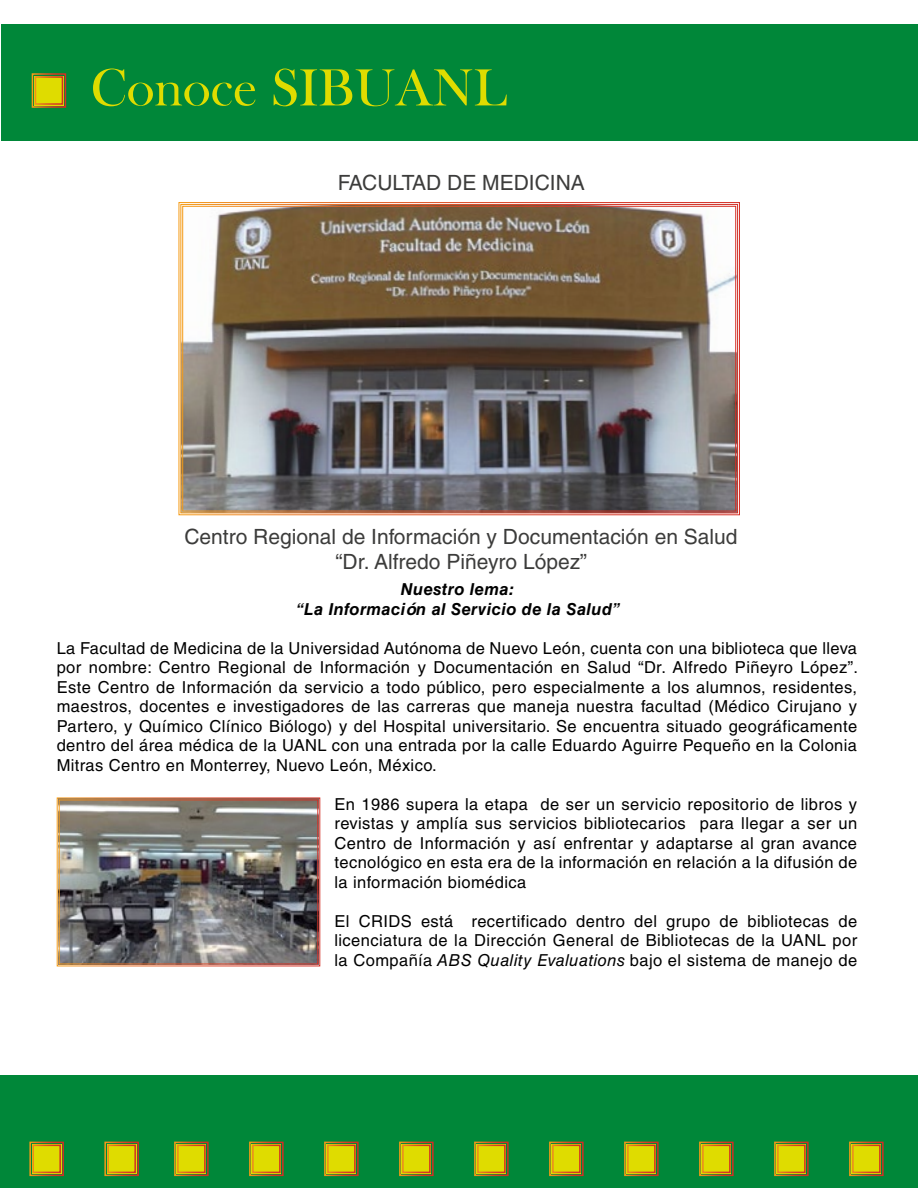
<style>
.page{position:relative;width:918px;height:1188px;background:#fff}
.page>*{position:absolute;margin:0;border:0;box-sizing:border-box;transform-origin:0 0}
.t1{font:54px "Bask Old Face";color:#dfdc00}
.t2{font:21px/25.2px "Helvetica";color:#3c3c3b;text-align:center}
.t3{font:16.5px/19.5px "Helvetica";letter-spacing:.025em;color:#000;text-align:justify}
.t4{font:italic 700 16.5px/19.5px "Helvetica LT Std";letter-spacing:.025em;color:#000;text-align:center}
.s1{font-family:"Helvetica LT Std";font-style:italic}
</style>
<div class="page">
<div style="left:0;top:1075px;width:918px;height:113px;background:#008739"></div>
<div style="left:1px;top:25px;width:917px;height:116px;background:#008739"></div>
<svg style="left:849px;top:1141px;width:35px;height:36px"></svg>
<svg style="left:774px;top:1141px;width:35px;height:36px"></svg>
<svg style="left:699px;top:1141px;width:35px;height:36px"></svg>
<svg style="left:624px;top:1141px;width:35px;height:36px"></svg>
<svg style="left:549px;top:1141px;width:35px;height:36px"></svg>
<svg style="left:474px;top:1141px;width:35px;height:36px"></svg>
<svg style="left:399px;top:1141px;width:35px;height:36px"></svg>
<svg style="left:324px;top:1141px;width:35px;height:36px"></svg>
<svg style="left:249px;top:1141px;width:35px;height:36px"></svg>
<svg style="left:174px;top:1141px;width:35px;height:36px"></svg>
<svg style="left:104px;top:1141px;width:35px;height:36px"></svg>
<svg style="left:29px;top:1141px;width:35px;height:36px"></svg>
<svg style="left:31px;top:73px;width:36px;height:35px"></svg>
<img style="left:178px;top:202px;width:562px;height:314px">
<img style="left:56px;top:797px;width:265px;height:170px">
<h1 class="t1" style="left:90px;top:58px;width:418px">Conoce SIBUANL</h1>
<p class="t2" style="left:338px;top:170px;width:249px">FACULTAD DE MEDICINA</p>
<p class="t2" style="left:184px;top:524px;width:555px">Centro Regional de Información y Documentación en Salud “Dr. Alfredo Piñeyro López”</p>
<p class="t4" style="left:296px;top:580px;width:325px">Nuestro lema:<br>“La Información al Servicio de la Salud”</p>
<p class="t3" style="left:57px;top:638px;width:803px">La Facultad de Medicina de la Universidad Autónoma de Nuevo León, cuenta con una biblioteca que lleva por nombre: Centro Regional de Información y Documentación en Salud “Dr. Alfredo Piñeyro López”.<br>Este Centro de Información da servicio a todo público, pero especialmente a los alumnos, residentes, maestros, docentes e investigadores de las carreras que maneja nuestra facultad (Médico Cirujano y Partero, y Químico Clínico Biólogo) y del Hospital universitario. Se encuentra situado geográficamente dentro del área médica de la UANL con una entrada por la calle Eduardo Aguirre Pequeño en la Colonia Mitras Centro en Monterrey, Nuevo León, México.</p>
<p class="t3" style="left:334px;top:794px;width:524px">En 1986 supera la etapa de ser un servicio repositorio de libros y revistas y amplía sus servicios bibliotecarios para llegar a ser un Centro de Información y así enfrentar y adaptarse al gran avance tecnológico en esta era de la información en relación a la difusión de la información biomédica</p>
<p class="t3" style="left:334px;top:911px;width:524px">El CRIDS está recertificado dentro del grupo de bibliotecas de licenciatura de la Dirección General de Bibliotecas de la UANL por la Compañía <span class="s1">ABS Quality Evaluations</span> bajo el sistema de manejo de</p>
</div>
